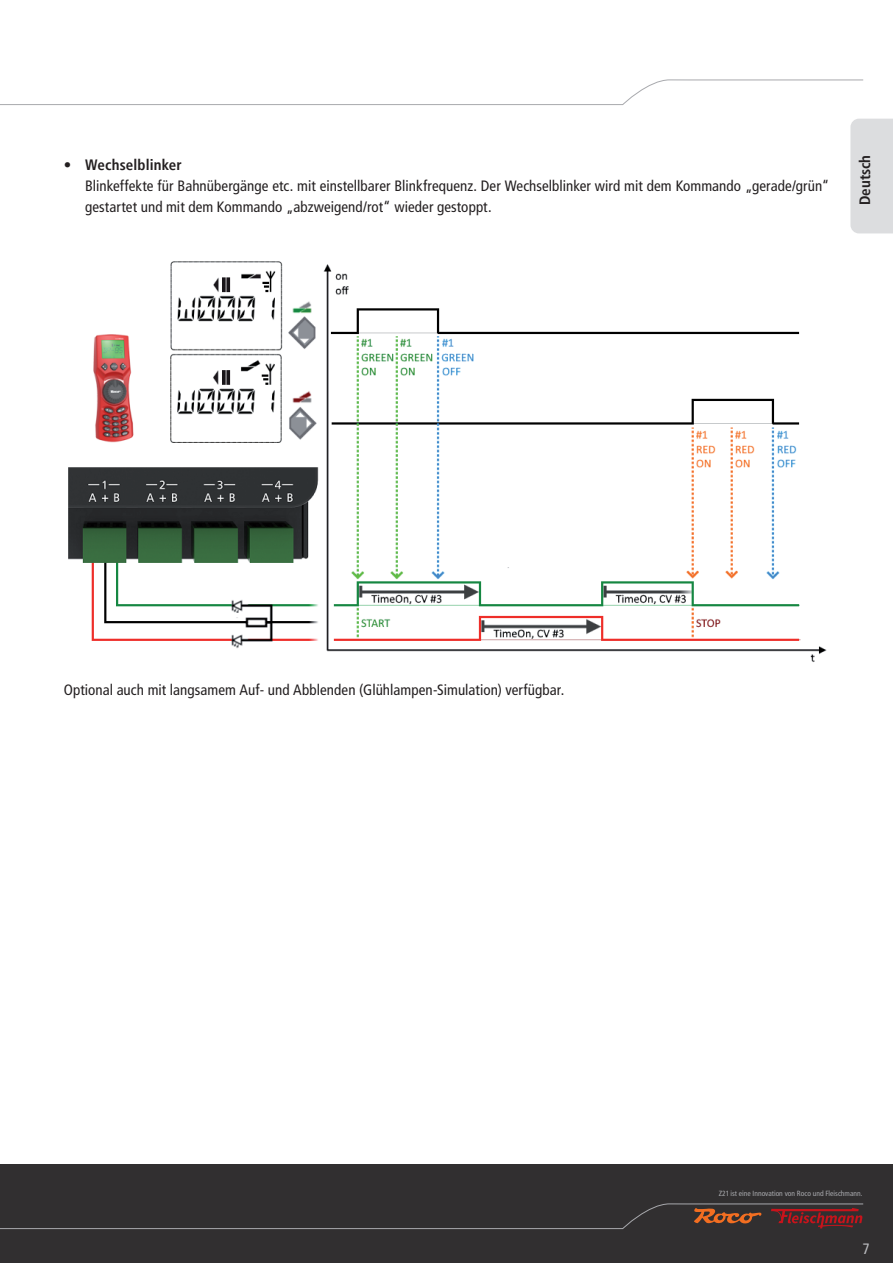
<style>
.page{position:relative;width:893px;height:1263px;background:#fff}
.page>*{position:absolute;margin:0;border:0;box-sizing:border-box;transform-origin:0 0}
.Text_einzug{font:condensed 15px/21px "Frutiger LT";letter-spacing:.005em;color:#231f20}
.Fließtext{font:condensed 15px "Frutiger LT";letter-spacing:.005em;color:#231f20}
.t1{font:700 condensed 15px "Frutiger LT";letter-spacing:.01em;color:#231f20}
.t2{font:condensed 15px "Frutiger LT";color:#bcbdc0}
.t3{font:condensed 7.5px "Frutiger LT";color:#a8a9ad}
.s1{font-weight:400}
</style>
<div class="page">
<div style="left:0;top:1165px;width:893px;height:98px;background:#312f30"></div>
<svg style="left:0;top:79px;width:864px;height:26px"></svg>
<div style="left:850px;top:119px;width:43px;height:114px;background:#dcdddf"></div>
<svg style="left:0;top:1203px;width:864px;height:26px"></svg>
<img style="left:68px;top:261px;width:759px;height:401px">
<p class="t1" style="left:64px;top:156px;width:120px"><span class="s1">•</span> Wechselblinker</p>
<p class="Text_einzug" style="left:85px;top:175px;width:746px">Blinkeffekte für Bahnübergänge etc. mit einstellbarer Blinkfrequenz. Der Wechselblinker wird mit dem Kommando „gerade/grün“ gestartet und mit dem Kommando „abzweigend/rot“ wieder gestoppt.</p>
<p class="t1" style="left:856px;top:205px;width:52px;rotate:-90deg">Deutsch</p>
<p class="Fließtext" style="left:64px;top:681px;width:502px">Optional auch mit langsamem Auf- und Abblenden (Glühlampen-Simulation) verfügbar.</p>
<p class="t3" style="left:719px;top:1189px;width:145px">Z21 ist eine Innovation von Roco und Fleischmann.</p>
<p class="t2" style="left:862px;top:1240px;width:9px">7</p>
</div>
